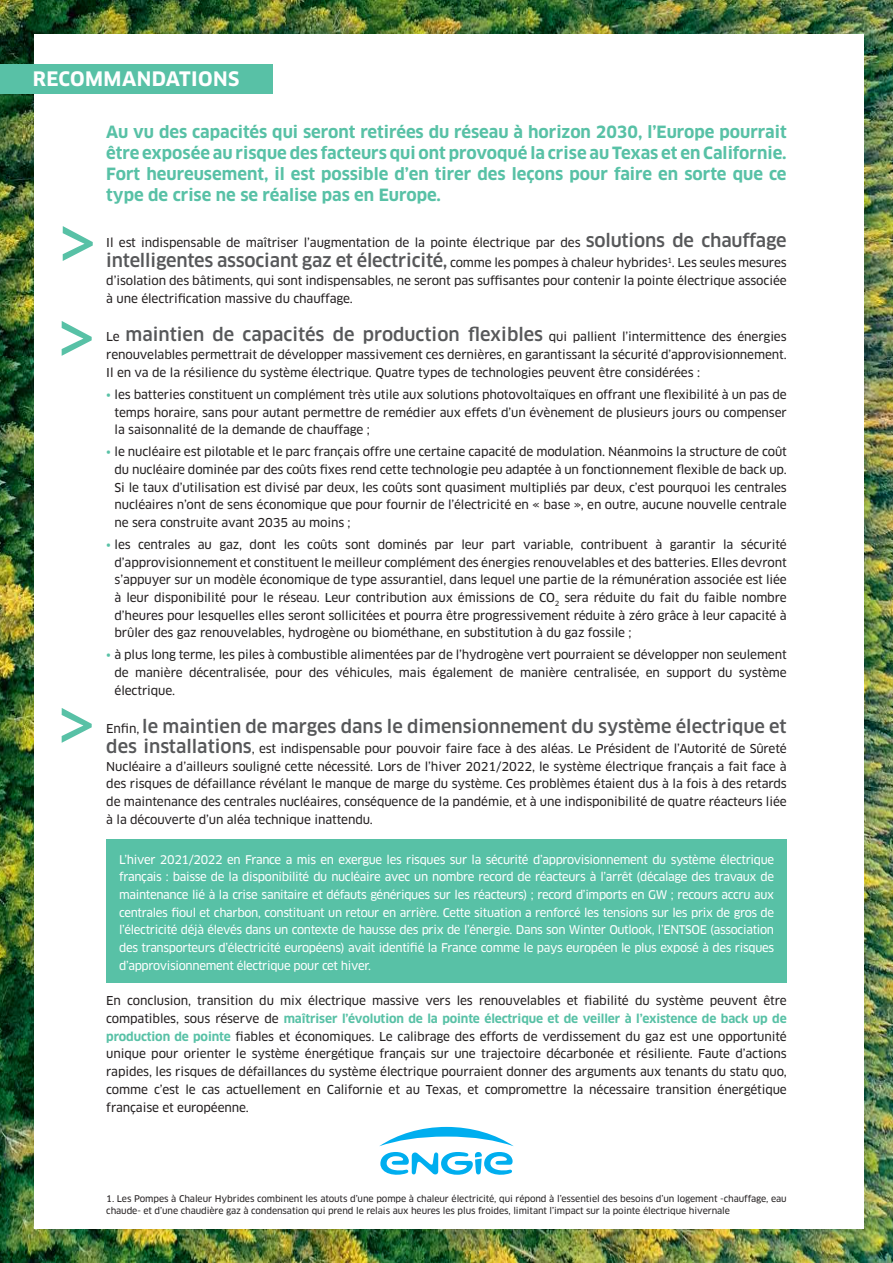
<style>
.page{position:relative;width:893px;height:1263px;background:#fff}
.page>*{position:absolute;margin:0;border:0;box-sizing:border-box;transform-origin:0 0}
.t1{font:72px/94.8px "Clan News";color:#58c1a6}
.t2{font:700 19.5px "Clan";letter-spacing:.02em;color:#fff}
.t3{font:500 18px "Clan";color:#57585a}
.t4{font:700 16.5px/21px "Clan";color:#58c1a6;text-align:justify}
.t5{font:12px/17.7px "Clan News";letter-spacing:-.01em;color:#231f20}
.t6{font:11.7px/17.7px "Clan News";letter-spacing:-.03em;color:#fff;text-align:justify}
.t7{font:9px/12px "Clan News";letter-spacing:-.01em;color:#231f20}
.s1{font-family:"Clan";font-weight:500;font-size:18px;color:#57585a}
.s2{font-family:"Clan News";font-weight:400;font-size:12px;color:#231f20}
.s3{color:#58c1a6}
.s4{font-family:"Clan";font-weight:700;color:#58c1a6}
</style>
<div class="page">
<img style="left:0;top:0;width:893px;height:1263px">
<div style="left:34px;top:34px;width:829px;height:1195px;background:#fff"></div>
<div style="left:0;top:64px;width:272px;height:30px;background:#58c1a6"></div>
<svg style="left:379px;top:1127px;width:135px;height:19px"></svg>
<svg style="left:380px;top:1152px;width:133px;height:23px"></svg>
<div style="left:106px;top:839px;width:681px;height:143px;background:#58c1a6"></div>
<p class="t2" style="left:33px;top:67px;width:208px">RECOMMANDATIONS</p>
<p class="t4" style="left:106px;top:121px;width:682px">Au vu des capacités qui seront retirées du réseau à horizon 2030, l’Europe pourrait être exposée au risque des facteurs qui ont provoqué la crise au Texas et en Californie.<br>Fort heureusement, il est possible d’en tirer des leçons pour faire en sorte que ce type de crise ne se réalise pas en Europe.</p>
<p class="t5" style="left:106px;top:233px;width:682px;line-height:20.2px">Il est indispensable de maîtriser l’augmentation de la pointe électrique par des <span class="s1">solutions de chauffage intelligentes associant gaz et électricité,</span> comme les pompes à chaleur hybrides<sup>1</sup>. Les seules mesures</p>
<p class="t5" style="left:106px;top:272px;width:682px">d’isolation des bâtiments, qui sont indispensables, ne seront pas suffisantes pour contenir la pointe électrique associée à une électrification massive du chauffage.</p>
<p class="t3" style="left:106px;top:324px;width:682px"><span class="s2">Le</span> maintien de capacités de production flexibles <span class="s2">qui pallient l’intermittence des énergies</span></p>
<p class="t5" style="left:106px;top:346px;width:682px">renouvelables permettrait de développer massivement ces dernières, en garantissant la sécurité d’approvisionnement.<br>Il en va de la résilience du système électrique. Quatre types de technologies peuvent être considérées :</p>
<p class="t5" style="left:115px;top:386px;width:674px;text-align:justify;text-indent:-8px"><span class="s3">•</span> les batteries constituent un complément très utile aux solutions photovoltaïques en offrant une flexibilité à un pas de temps horaire, sans pour autant permettre de remédier aux effets d’un évènement de plusieurs jours ou compenser la saisonnalité de la demande de chauffage ;</p>
<p class="t5" style="left:115px;top:443px;width:674px;text-align:justify;text-indent:-8px"><span class="s3">•</span> le nucléaire est pilotable et le parc français offre une certaine capacité de modulation. Néanmoins la structure de coût du nucléaire dominée par des coûts fixes rend cette technologie peu adaptée à un fonctionnement flexible de back up.<br>Si le taux d’utilisation est divisé par deux, les coûts sont quasiment multipliés par deux, c’est pourquoi les centrales nucléaires n’ont de sens économique que pour fournir de l’électricité en « base », en outre, aucune nouvelle centrale ne sera construite avant 2035 au moins ;</p>
<p class="t5" style="left:106px;top:536px;width:682px"><span class="s3">•</span> les centrales au gaz, dont les coûts sont dominés par leur part variable, contribuent à garantir la sécurité</p>
<p class="t5" style="left:115px;top:554px;width:674px">d’approvisionnement et constituent le meilleur complément des énergies renouvelables et des batteries. Elles devront</p>
<p class="t5" style="left:115px;top:571px;width:674px">s’appuyer sur un modèle économique de type assurantiel, dans lequel une partie de la rémunération associée est liée à leur disponibilité pour le réseau. Leur contribution aux émissions de CO<sub>2</sub> sera réduite du fait du faible nombre</p>
<p class="t5" style="left:115px;top:607px;width:674px">d’heures pour lesquelles elles seront sollicitées et pourra être progressivement réduite à zéro grâce à leur capacité à brûler des gaz renouvelables, hydrogène ou biométhane, en substitution à du gaz fossile ;</p>
<p class="t5" style="left:115px;top:646px;width:674px;text-align:justify;text-indent:-8px"><span class="s3">•</span> à plus long terme, les piles à combustible alimentées par de l’hydrogène vert pourraient se développer non seulement de manière décentralisée, pour des véhicules, mais également de manière centralisée, en support du système électrique.</p>
<p class="t3" style="left:106px;top:715px;width:682px"><span class="s2">Enfin,</span> le maintien de marges dans le dimensionnement du système électrique et</p>
<p class="t5" style="left:106px;top:740px;width:682px;text-align:justify"><span class="s1">des installations</span>, est indispensable pour pouvoir faire face à des aléas. Le Président de l’Autorité de Sûreté Nucléaire a d’ailleurs souligné cette nécessité. Lors de l’hiver 2021/2022, le système électrique français a fait face à des risques de défaillance révélant le manque de marge du système. Ces problèmes étaient dus à la fois à des retards de maintenance des centrales nucléaires, conséquence de la pandémie, et à une indisponibilité de quatre réacteurs liée à la découverte d’un aléa technique inattendu.</p>
<p class="t6" style="left:119px;top:850px;width:657px">L’hiver 2021/2022 en France a mis en exergue les risques sur la sécurité d’approvisionnement du système électrique français : baisse de la disponibilité du nucléaire avec un nombre record de réacteurs à l’arrêt (décalage des travaux de maintenance lié à la crise sanitaire et défauts génériques sur les réacteurs) ; record d’imports en GW ; recours accru aux centrales fioul et charbon, constituant un retour en arrière. Cette situation a renforcé les tensions sur les prix de gros de</p>
<p class="t6" style="left:119px;top:921px;width:657px">l’électricité déjà élevés dans un contexte de hausse des prix de l’énergie. Dans son Winter Outlook, l’ENTSOE (association des transporteurs d’électricité européens) avait identifié la France comme le pays européen le plus exposé à des risques</p>
<p class="t6" style="left:119px;top:957px;width:254px">d’approvisionnement électrique pour cet hiver.</p>
<p class="t5" style="left:106px;top:992px;width:682px;text-align:justify">En conclusion, transition du mix électrique massive vers les renouvelables et fiabilité du système peuvent être compatibles, sous réserve de <span class="s4">maîtriser l’évolution de la pointe électrique et de veiller à l’existence de back up de production de pointe</span> fiables et économiques. Le calibrage des efforts de verdissement du gaz est une opportunité unique pour orienter le système énergétique français sur une trajectoire décarbonée et résiliente. Faute d’actions rapides, les risques de défaillances du système électrique pourraient donner des arguments aux tenants du statu quo, comme c’est le cas actuellement en Californie et au Texas, et compromettre la nécessaire transition énergétique française et européenne.</p>
<p class="t1" style="left:55px;top:195px;width:46px">&gt; &gt;</p>
<p class="t1" style="left:55px;top:677px;width:44px">&gt;</p>
<p class="t7" style="left:106px;top:1193px;width:682px">1. Les Pompes à Chaleur Hybrides combinent les atouts d’une pompe à chaleur électricité, qui répond à l’essentiel des besoins d’un logement -chauffage, eau chaude- et d’une chaudière gaz à condensation qui prend le relais aux heures les plus froides, limitant l’impact sur la pointe électrique hivernale</p>
</div>
